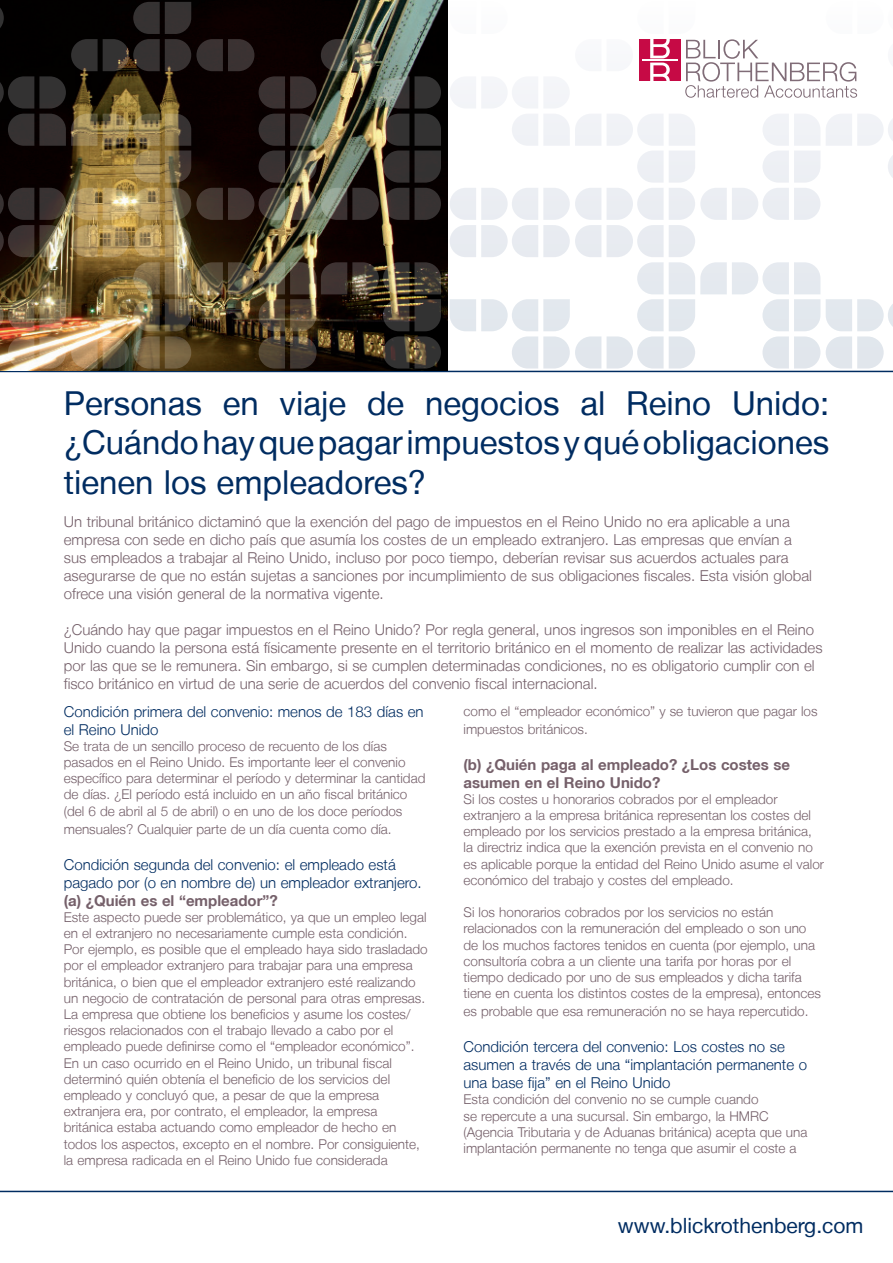
<style>
.page{position:relative;width:893px;height:1263px;background:#fff}
.page>*{position:absolute;margin:0;border:0;box-sizing:border-box;transform-origin:0 0}
.t1{font:33px/39.6px "Helvetica Neue LT";color:#002c61;text-align:justify}
.t2{font:21px "Helvetica Neue LT";color:#002c61}
.t3{font:300 15px/18px "Helvetica Neue LT";color:#75606a}
.t4{font:300 15px/18px "Helvetica Neue LT";color:#002c61}
.t5{font:700 15px/18px "Helvetica Neue LT";color:#75606a}
.t6{font:300 13.5px/16.2px "Helvetica Neue LT";color:#75606a}
</style>
<div class="page">
<svg style="left:512px;top:39px;width:381px;height:330px"></svg>
<div style="left:639px;top:40px;width:42px;height:41px;background:#c60a45"></div>
<hr style="left:642px;top:60px;width:36px;height:1px;background:#fff">
<svg style="left:650px;top:40px;width:20px;height:41px"></svg>
<svg style="left:685px;top:39px;width:172px;height:59px"></svg>
<hr style="left:0;top:371px;width:893px;height:1px;background:#002c61">
<img style="left:0;top:0;width:448px;height:370px">
<hr style="left:0;top:1191px;width:893px;height:1px;background:#002c61">
<img style="left:0;top:2px;width:441px;height:367px">
<p class="t1" style="left:64px;top:383px;width:767px">Personas en viaje de negocios al Reino Unido: ¿Cuándo hay que pagar impuestos y qué obligaciones tienen los empleadores?</p>
<p class="t3" style="left:64px;top:512px;width:750px">Un tribunal británico dictaminó que la exención del pago de impuestos en el Reino Unido no era aplicable a una empresa con sede en dicho país que asumía los costes de un empleado extranjero. Las empresas que envían a sus empleados a trabajar al Reino Unido, incluso por poco tiempo, deberían revisar sus acuerdos actuales para asegurarse de que no están sujetas a sanciones por incumplimiento de sus obligaciones fiscales. Esta visión global ofrece una visión general de la normativa vigente.</p>
<p class="t3" style="left:64px;top:620px;width:760px">¿Cuándo hay que pagar impuestos en el Reino Unido? Por regla general, unos ingresos son imponibles en el Reino Unido cuando la persona está físicamente presente en el territorio británico en el momento de realizar las actividades por las que se le remunera. Sin embargo, si se cumplen determinadas condiciones, no es obligatorio cumplir con el fisco británico en virtud de una serie de acuerdos del convenio fiscal internacional.</p>
<p class="t4" style="left:64px;top:702px;width:361px">Condición primera del convenio: menos de 183 días en el Reino Unido</p>
<p class="t6" style="left:64px;top:738px;width:363px">Se trata de un sencillo proceso de recuento de los días pasados en el Reino Unido. Es importante leer el convenio específico para determinar el período y determinar la cantidad de días. ¿El período está incluido en un año fiscal británico (del 6 de abril al 5 de abril) o en uno de los doce períodos</p>
<p class="t6" style="left:64px;top:820px;width:329px">mensuales? Cualquier parte de un día cuenta como día.</p>
<p class="t4" style="left:64px;top:855px;width:359px">Condición segunda del convenio: el empleado está pagado por (o en nombre de) un empleador extranjero.</p>
<p class="t5" style="left:64px;top:891px;width:216px">(a) ¿Quién es el “empleador”?</p>
<p class="t6" style="left:64px;top:909px;width:366px">Este aspecto puede ser problemático, ya que un empleo legal en el extranjero no necesariamente cumple esta condición.<br>Por ejemplo, es posible que el empleado haya sido trasladado por el empleador extranjero para trabajar para una empresa británica, o bien que el empleador extranjero esté realizando un negocio de contratación de personal para otras empresas.<br>La empresa que obtiene los beneficios y asume los costes/ riesgos relacionados con el trabajo llevado a cabo por el empleado puede definirse como el “empleador económico”.</p>
<p class="t6" style="left:64px;top:1054px;width:358px">En un caso ocurrido en el Reino Unido, un tribunal fiscal determinó quién obtenía el beneficio de los servicios del empleado y concluyó que, a pesar de que la empresa extranjera era, por contrato, el empleador, la empresa británica estaba actuando como empleador de hecho en todos los aspectos, excepto en el nombre. Por consiguiente, la empresa radicada en el Reino Unido fue considerada</p>
<p class="t6" style="left:463px;top:701px;width:356px;line-height:18px">como el “empleador económico” y se tuvieron que pagar los impuestos británicos.</p>
<p class="t5" style="left:463px;top:755px;width:328px">(b) ¿Quién paga al empleado? ¿Los costes se asumen en el Reino Unido?</p>
<p class="t6" style="left:463px;top:790px;width:362px">Si los costes u honorarios cobrados por el empleador extranjero a la empresa británica representan los costes del empleado por los servicios prestado a la empresa británica, la directriz indica que la exención prevista en el convenio no es aplicable porque la entidad del Reino Unido asume el valor económico del trabajo y costes del empleado.</p>
<p class="t6" style="left:463px;top:904px;width:359px">Si los honorarios cobrados por los servicios no están relacionados con la remuneración del empleado o son uno de los muchos factores tenidos en cuenta (por ejemplo, una consultoría cobra a un cliente una tarifa por horas por el tiempo dedicado por uno de sus empleados y dicha tarifa tiene en cuenta los distintos costes de la empresa), entonces</p>
<p class="t6" style="left:463px;top:1003px;width:346px">es probable que esa remuneración no se haya repercutido.</p>
<p class="t4" style="left:463px;top:1037px;width:345px">Condición tercera del convenio: Los costes no se asumen a través de una “implantación permanente o una base fija” en el Reino Unido</p>
<p class="t6" style="left:463px;top:1091px;width:345px">Esta condición del convenio no se cumple cuando<br>se repercute a una sucursal. Sin embargo, la HMRC (Agencia Tributaria y de Aduanas británica) acepta que una implantación permanente no tenga que asumir el coste a</p>
<p class="t2" style="left:618px;top:1213px;width:247px">www.blickrothenberg.com</p>
</div>
